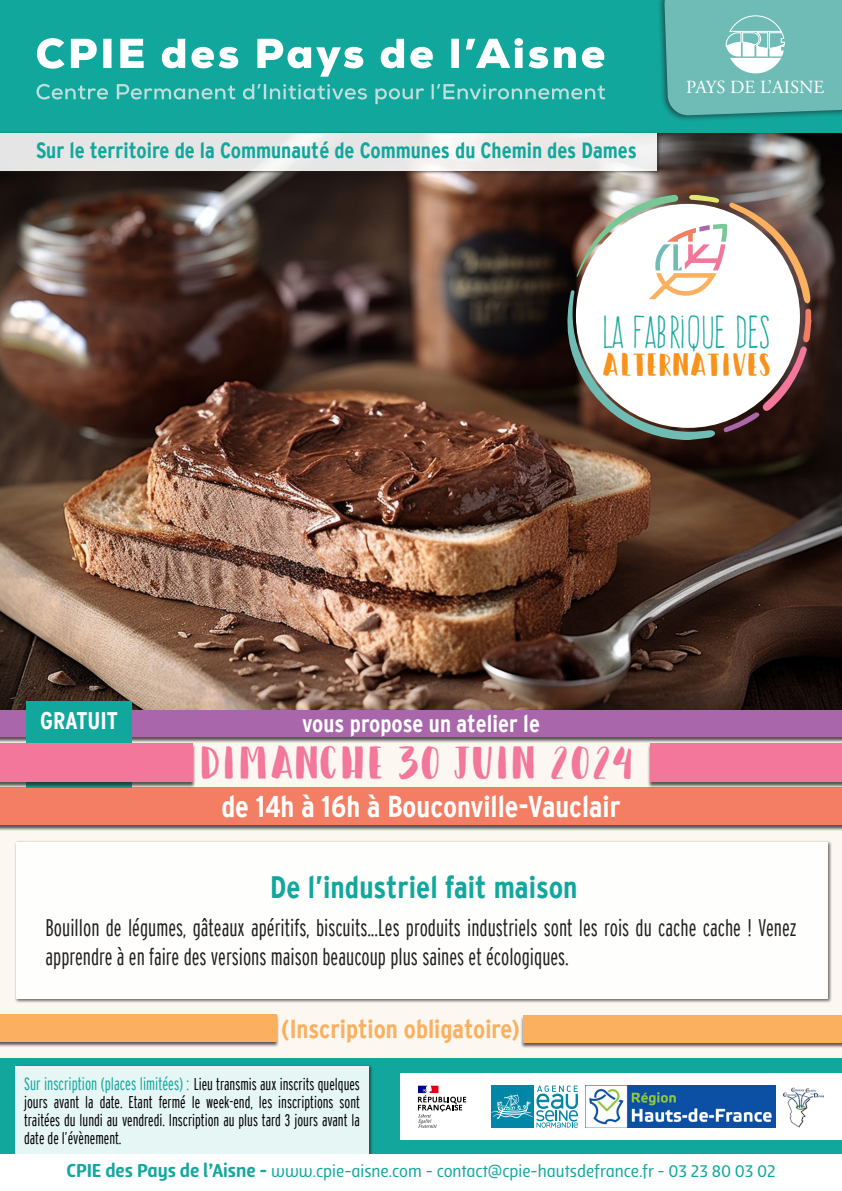
<style>
.page{position:relative;width:842px;height:1191px;background:#fcf7f0}
.page>*{position:absolute;margin:0;border:0;box-sizing:border-box;transform-origin:0 0}
.t1{font:48px "Happy Camper Regular";color:#f2779b}
.t2{font:40.3px "Frente H1";color:#12a79d}
.t3{font:33.6px "Happy Camper Regular";color:#f7931d}
.t4{font:700 condensed 31px "Interstate";color:#12a79d}
.t5{font:700 condensed 30px "Interstate";color:#fff}
.t6{font:700 condensed 26px "Interstate";color:#fab05f}
.t7{font:300 extra-condensed 24px/28.8px "Interstate";color:#231f20}
.t8{font:700 condensed 24px "Interstate";color:#fff}
.t9{font:700 condensed 22px "Interstate";color:#12a79d}
.t10{font:18.5px "Adobe Garamond Pro";color:#fff}
.t11{font:500 18px "Lolita";color:#12a79d}
.t12{font:300 extra-condensed 18px "Interstate";color:#12a79d}
.t13{font:300 extra-condensed 17px/18px "Interstate";color:#000;text-align:justify}
.s1{font-size:17px;color:#000}
.s2{font-weight:800;font-size:20px}
</style>
<div class="page">
<img style="left:0;top:133px;width:842px;height:577px">
<div style="left:0;top:1058px;width:842px;height:133px;background:#12a79d"></div>
<div style="left:0;top:0;width:842px;height:133px;background:#12a79d"></div>
<div style="left:657px;top:0;width:185px;height:123px;background:#231f20;opacity:.6"></div>
<svg style="left:36px;top:84px;width:569px;height:20px"></svg>
<svg style="left:37px;top:38px;width:568px;height:39px"></svg>
<div style="left:401px;top:1073px;width:441px;height:67px;background:#fff"></div>
<div style="left:14px;top:1064px;width:359px;height:127px;background:#231f20;opacity:.75"></div>
<div style="left:16px;top:1066px;width:353px;height:124px;background:#e6f6f5"></div>
<img style="left:585px;top:1085px;width:191px;height:42px">
<svg style="left:418px;top:1085px;width:48px;height:42px"></svg>
<svg style="left:491px;top:1085px;width:87px;height:42px"></svg>
<svg style="left:664px;top:0;width:178px;height:116px;background:#75bdb8"></svg>
<div style="left:14px;top:840px;width:818px;height:163px;background:#231f20;opacity:.75"></div>
<div style="left:16px;top:842px;width:812px;height:156px;background:#fff"></div>
<div style="left:0;top:1154px;width:842px;height:37px;background:#fff"></div>
<div style="left:0;top:787px;width:842px;height:44px;background:#231f20;opacity:.75"></div>
<div style="left:0;top:787px;width:842px;height:38px;background:#f37e63"></div>
<div style="left:647px;top:743px;width:195px;height:45px;background:#231f20;opacity:.75"></div>
<div style="left:650px;top:743px;width:192px;height:39px;background:#f2779b"></div>
<div style="left:0;top:710px;width:842px;height:33px;background:#231f20;opacity:.75"></div>
<div style="left:0;top:710px;width:842px;height:27px;background:#a966aa"></div>
<div style="left:0;top:1013px;width:279px;height:34px;background:#231f20;opacity:.75"></div>
<div style="left:0;top:1014px;width:276px;height:27px;background:#fab05f"></div>
<div style="left:520px;top:1014px;width:322px;height:34px;background:#231f20;opacity:.75"></div>
<div style="left:523px;top:1015px;width:319px;height:27px;background:#fab05f"></div>
<div style="left:0;top:131px;width:661px;height:44px;background:#231f20;opacity:.75"></div>
<svg style="left:0;top:133px;width:656px;height:37px;fill:#e7e6e6"></svg>
<svg style="left:566px;top:195px;width:245px;height:245px"></svg>
<img style="left:783px;top:1087px;width:41px;height:40px">
<div style="left:26px;top:701px;width:106px;height:86px;background:#12a79d"></div>
<div style="left:0;top:743px;width:196px;height:45px;background:#231f20;opacity:.75"></div>
<div style="left:0;top:743px;width:192px;height:39px;background:#f2779b"></div>
<p class="t9" style="left:36px;top:138px;width:602px">Sur le territoire de la Communauté de Communes du Chemin des Dames</p>
<p class="t10" style="left:686px;top:76px;width:140px">PAYS DE L’AISNE</p>
<h2 class="t2" style="left:601px;top:310px;width:170px">LA FABRIQUE DES</h2>
<h3 class="t3" style="left:603px;top:347px;width:170px">ALTERNATIVES</h3>
<p class="t8" style="left:40px;top:707px;width:79px">GRATUIT</p>
<p class="t8" style="left:302px;top:710px;width:239px">vous propose un atelier le</p>
<h1 class="t1" style="left:200px;top:738px;width:436px">DIMANCHE 30 JUIN 2024</h1>
<p class="t5" style="left:221px;top:790px;width:401px">de 14h à 16h à Bouconville-Vauclair</p>
<p class="t4" style="left:270px;top:870px;width:309px">De l’industriel fait maison</p>
<p class="t7" style="left:45px;top:913px;width:753px">Bouillon de légumes, gâteaux apéritifs, biscuits...Les produits industriels sont les rois du cache cache ! Venez apprendre à en faire des versions maison beaucoup plus saines et écologiques.</p>
<p class="t6" style="left:281px;top:1014px;width:240px">(Inscription obligatoire)</p>
<p class="t12" style="left:24px;top:1074px;width:337px">Sur inscription (places limitées) : <span class="s1">Lieu transmis aux inscrits quelques</span></p>
<p class="t13" style="left:24px;top:1093px;width:337px">jours avant la date. Etant fermé le week-end, les inscriptions sont traitées du lundi au vendredi. Inscription au plus tard 3 jours avant la date de l’évènement.</p>
<p class="t11" style="left:66px;top:1160px;width:711px"><span class="s2">CPIE des Pays de l’Aisne -</span> www.cpie-aisne.com - contact@cpie-hautsdefrance.fr - 03 23 80 03 02</p>
</div>
